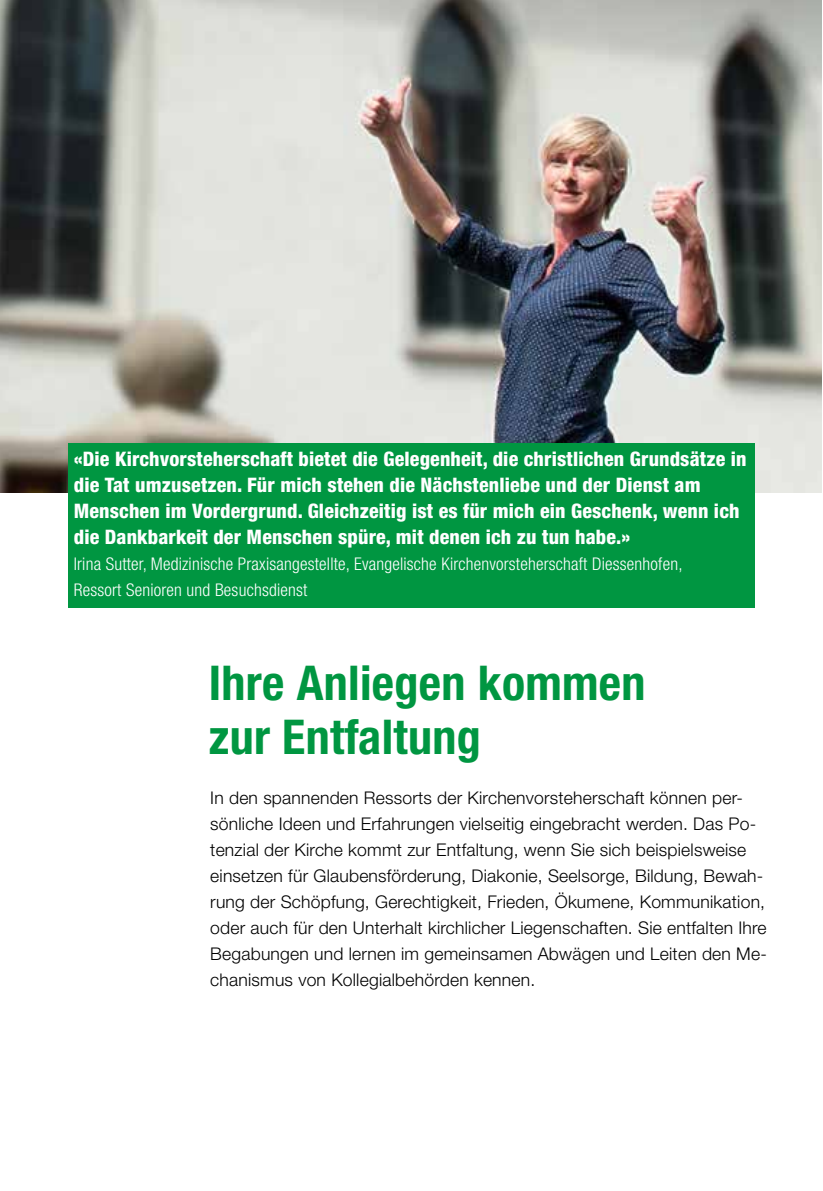
<style>
.page{position:relative;width:823px;height:1191px;background:#fff}
.page>*{position:absolute;margin:0;border:0;box-sizing:border-box;transform-origin:0 0}
.t1{font:700 condensed 48px/54px "Helvetica Neue LT Std";letter-spacing:.005em;color:#009641}
.t2{font:800 condensed 20px/26px "Helvetica Neue LT Std";letter-spacing:.01em;color:#fff}
.t3{font:300 17.6px/26px "Helvetica Neue LT Std";letter-spacing:.01em;color:#000}
.t4{font:300 condensed 17.6px/26px "Helvetica Neue LT Std";letter-spacing:.01em;color:#fff}
</style>
<div class="page">
<img style="left:0;top:0;width:821px;height:492px">
<div style="left:68px;top:443px;width:686px;height:164px;background:#009641"></div>
<p class="t2" style="left:74px;top:446px;width:674px">«Die Kirchvorsteherschaft bietet die Gelegenheit, die christlichen Grundsätze in die Tat umzusetzen. Für mich stehen die Nächstenliebe und der Dienst am Menschen im Vordergrund. Gleichzeitig ist es für mich ein Geschenk, wenn ich die Dankbarkeit der Menschen spüre, mit denen ich zu tun habe.»</p>
<p class="t4" style="left:74px;top:551px;width:610px">Irina Sutter, Medizinische Praxisangestellte, Evangelische Kirchenvorsteherschaft Diessenhofen,<br>Ressort Senioren und Besuchsdienst</p>
<h1 class="t1" style="left:209px;top:655px;width:438px">Ihre Anliegen kommen zur Entfaltung</h1>
<p class="t3" style="left:210px;top:784px;width:557px">In den spannenden Ressorts der Kirchenvorsteherschaft können per&shy;sönliche Ideen und Erfahrungen vielseitig eingebracht werden. Das Po&shy;tenzial der Kirche kommt zur Entfaltung, wenn Sie sich beispielsweise einsetzen für Glaubensförderung, Diakonie, Seelsorge, Bildung, Bewah&shy;rung der Schöpfung, Gerechtigkeit, Frieden, Ökumene, Kommunikation, oder auch für den Unterhalt kirchlicher Liegenschaften. Sie entfalten Ihre Begabungen und lernen im gemeinsamen Abwägen und Leiten den Me&shy;chanismus von Kollegialbehörden kennen.</p>
</div>
